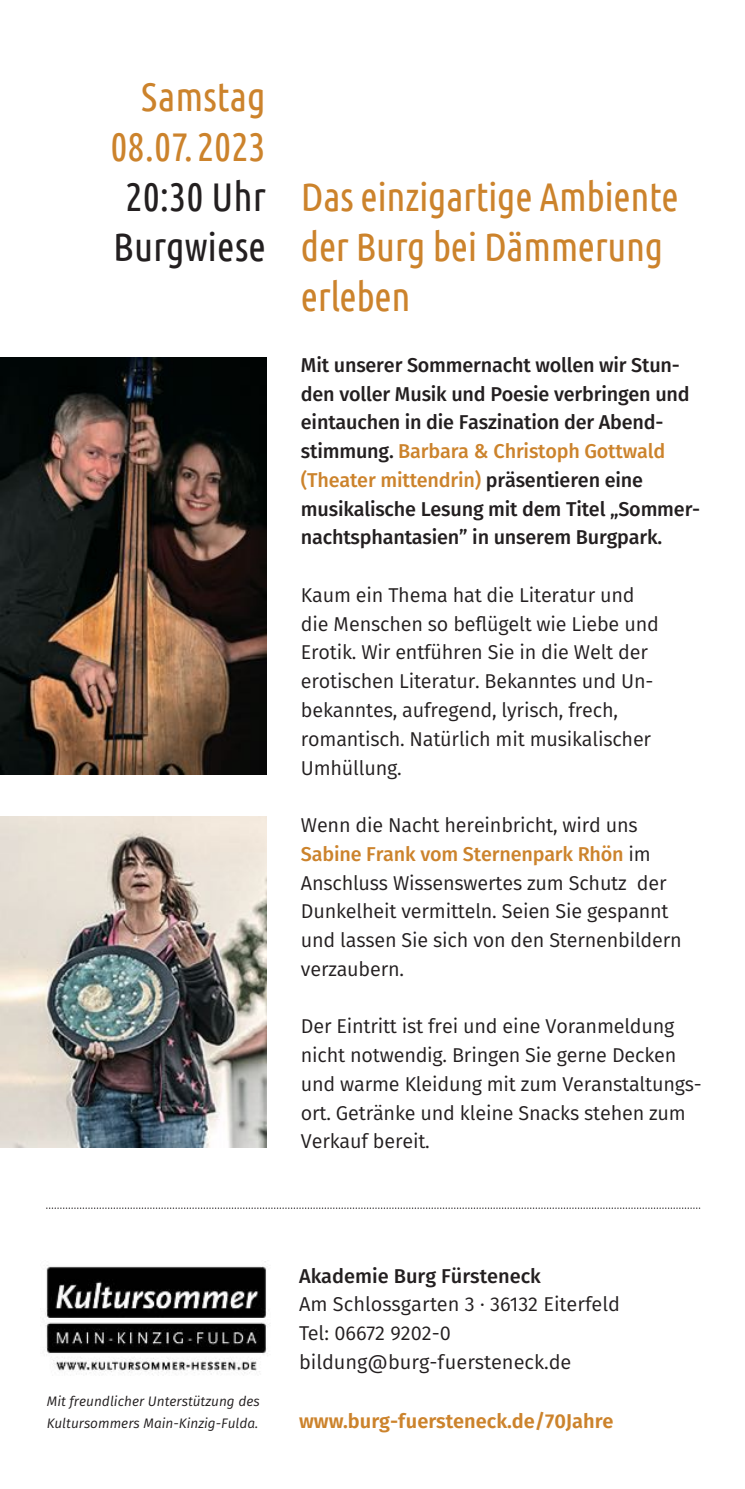
<style>
.page{position:relative;width:745px;height:1489px;background:#fff}
.page>*{position:absolute;margin:0;border:0;box-sizing:border-box;transform-origin:0 0}
.t1{font:40px/50px "Ubuntu Condensed";letter-spacing:-.01em;color:#cc832c}
.t2{font:40px/50px "Ubuntu Condensed";color:#231f20;text-align:center}
.t3{font:20px/28.8px "Fira Sans";letter-spacing:-.01em;color:#231f20}
.t4{font:500 20px/28.8px "Fira Sans";letter-spacing:-.01em;color:#231f20}
.t5{font:600 20px "Fira Sans";color:#cc832c}
.t6{font:italic 13.75px/22.5px "Fira Sans";color:#231f20}
.s1{color:#cc832c}
.s2{font-weight:500;color:#cc832c}
</style>
<div class="page">
<img style="left:0;top:358px;width:266px;height:416px">
<img style="left:0;top:817px;width:266px;height:330px">
<img style="left:45px;top:1261px;width:224px;height:115px">
<svg style="left:47px;top:1207px;width:654px;height:1px"></svg>
<h1 class="t1" style="left:110px;top:74px;width:157px;text-align:right">Samstag<br>08.07.2023</h1>
<h1 class="t2" style="left:113px;top:174px;width:154px">20:30 Uhr<br>Burgwiese</h1>
<h1 class="t1" style="left:301px;top:174px;width:379px">Das einzigartige Ambiente der Burg bei Dämmerung erleben</h1>
<p class="t4" style="left:301px;top:352px;width:401px">Mit unserer Sommernacht wollen wir Stun&shy;den voller Musik und Poesie verbringen und eintauchen in die Faszination der Abend&shy;stimmung. <span class="s1">Barbara &amp; Christoph Gottwald (Theater mittendrin)</span> präsentieren eine musikalische Lesung mit dem Titel „Sommer&shy;nachtsphantasien” in unserem Burgpark.</p>
<p class="t3" style="left:301px;top:582px;width:359px">Kaum ein Thema hat die Literatur und die Menschen so beflügelt wie Liebe und Erotik. Wir entführen Sie in die Welt der erotischen Literatur. Bekanntes und Un&shy;bekanntes, aufregend, lyrisch, frech, romantisch. Natürlich mit musikalischer Umhüllung.</p>
<p class="t3" style="left:301px;top:812px;width:382px">Wenn die Nacht hereinbricht, wird uns <span class="s2">Sabine Frank vom Sternenpark Rhön</span> im Anschluss Wissenswertes zum Schutz der Dunkelheit vermitteln. Seien Sie gespannt und lassen Sie sich von den Sternenbildern verzaubern.</p>
<p class="t3" style="left:301px;top:1013px;width:402px">Der Eintritt ist frei und eine Voranmeldung nicht notwendig. Bringen Sie gerne Decken und warme Kleidung mit zum Veranstaltungs&shy;ort. Getränke und kleine Snacks stehen zum Verkauf bereit.</p>
<p class="t6" style="left:47px;top:1390px;width:215px">Mit freundlicher Unterstützung des<br>Kultursommers Main-Kinzig-Fulda.</p>
<p class="t4" style="left:299px;top:1262px;width:243px">Akademie Burg Fürsteneck</p>
<p class="t3" style="left:299px;top:1291px;width:322px">Am Schlossgarten 3 · 36132 Eiterfeld<br>Tel: 06672 9202-0 bildung@burg-fuersteneck.de</p>
<p class="t5" style="left:299px;top:1412px;width:316px">www.burg-fuersteneck.de/70Jahre</p>
</div>
